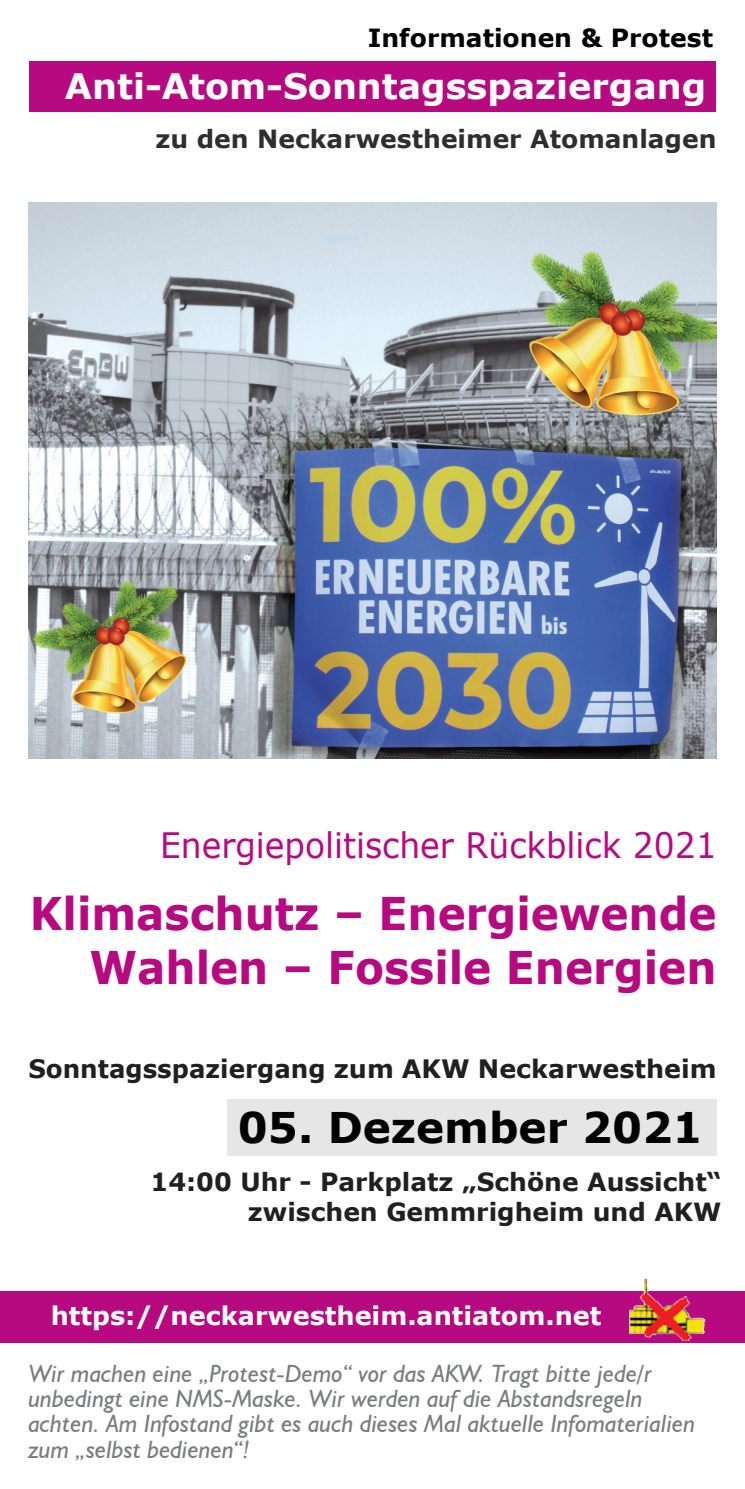
<style>
.page{position:relative;width:745px;height:1489px;background:#fff}
.page>*{position:absolute;margin:0;border:0;box-sizing:border-box;transform-origin:0 0}
.t1{font:700 45px/54px "Verdana";color:#b70a81;text-align:right;scale:.94 1}
.t2{font:700 42.25px "Verdana";color:#000}
.t3{font:35px "Verdana";color:#b70a81;scale:.94 1}
.t4{font:700 35px "Verdana";color:#fff}
.t5{font:700 25.5px "Verdana";color:#fff}
.t6{font:700 25.25px "Verdana";color:#231f20}
.t7{font:italic 25px/25px "Humanist 521 BT";color:#7a7c7f}
.t8{font:700 25px/30px "Verdana";color:#231f20;text-align:right}
.t9{font:700 25px "Verdana";color:#2e2e30}
.t10{font:700 25px "Verdana";color:#000}
</style>
<div class="page">
<div style="left:29px;top:62px;width:685px;height:50px;background:#b70a81"></div>
<div style="left:227px;top:1098px;width:489px;height:57px;background:#e6e6e6"></div>
<div style="left:0;top:1290px;width:744px;height:52px;background:#b70a81"></div>
<img style="left:620px;top:1278px;width:92px;height:64px">
<img style="left:28px;top:202px;width:688px;height:556px">
<p class="t10" style="left:367px;top:21px;width:346px">Informationen &amp; Protest</p>
<p class="t4" style="left:65px;top:62px;width:642px">Anti-Atom-Sonntagsspaziergang</p>
<p class="t9" style="left:155px;top:122px;width:562px">zu den Neckarwestheimer Atomanlagen</p>
<p class="t3" style="left:160px;top:821px;width:593px">Energiepolitischer Rückblick 2021</p>
<p class="t1" style="left:30px;top:886px;width:731px">Klimaschutz – Energiewende<br>Wahlen – Fossile Energien</p>
<p class="t6" style="left:28px;top:1050px;width:689px">Sonntagsspaziergang zum AKW Neckarwestheim</p>
<p class="t2" style="left:238px;top:1097px;width:466px">05. Dezember 2021</p>
<p class="t8" style="left:150px;top:1166px;width:572px">14:00 Uhr - Parkplatz „Schöne Aussicht“ zwischen Gemmrigheim und AKW</p>
<p class="t5" style="left:51px;top:1297px;width:552px">https://neckarwestheim.antiatom.net</p>
<p class="t7" style="left:28px;top:1360px;width:668px">Wir machen eine „Protest-Demo“ vor das AKW. Tragt bitte jede/r unbedingt eine NMS-Maske. Wir werden auf die Abstandsregeln achten. Am Infostand gibt es auch dieses Mal aktuelle Infomaterialien zum „selbst bedienen“!</p>
</div>
